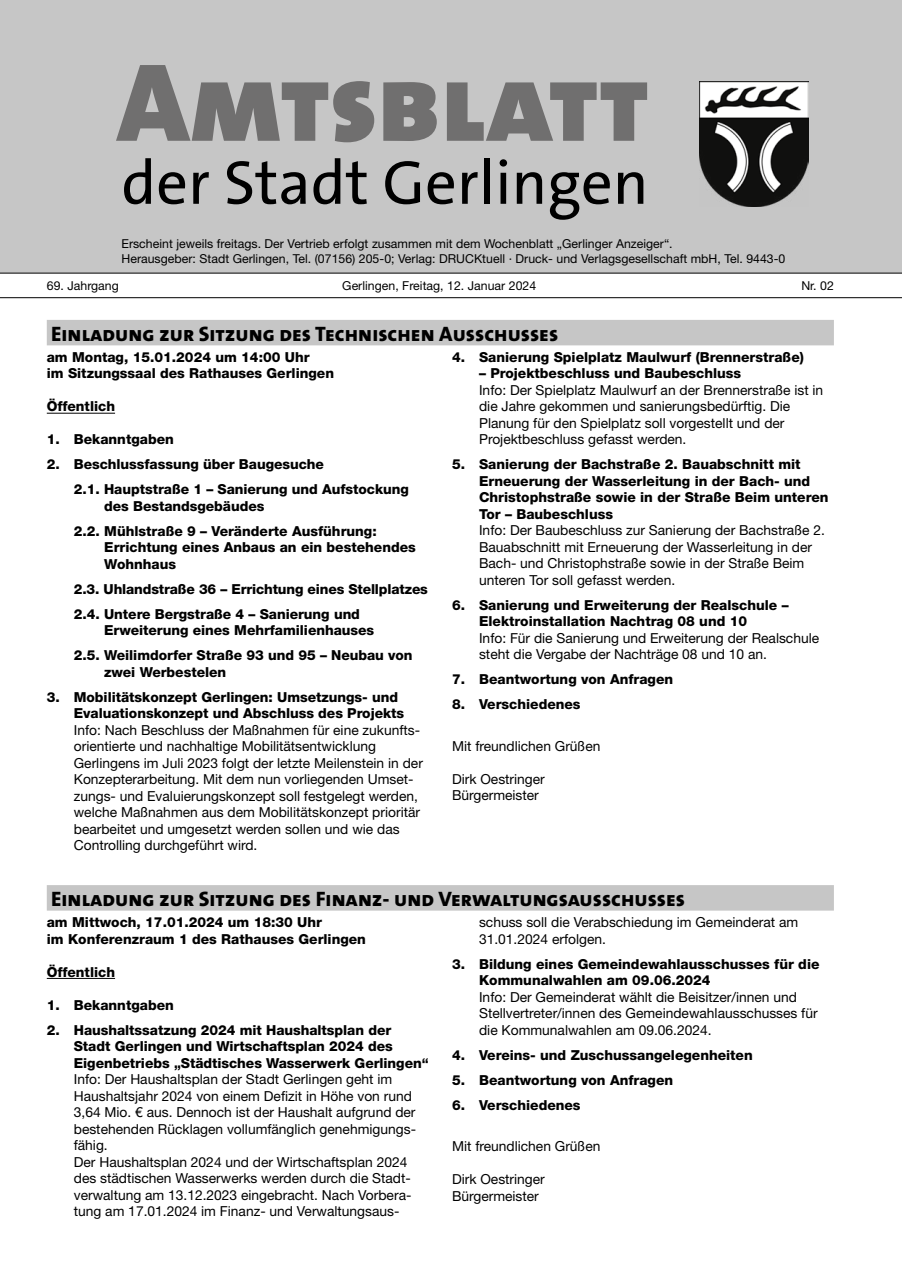
<style>
.page{position:relative;width:902px;height:1280px;background:#fff}
.page>*{position:absolute;margin:0;border:0;box-sizing:border-box;transform-origin:0 0}
.t1{font:900 112.2px "The Sans Os F";color:#706f6f}
.t2{font:62.4px "The Sans Os F";color:#000}
.t3{font:800 21px "The Sans Os F";color:#000}
.t4{font:13.8px/16.5px "Helvetica Neue LT Std";color:#000}
.t5{font:800 13.8px/16.5px "Helvetica Neue LT Std";color:#000}
.Kolumne_Titel_linksb{font:12.3px "Helvetica Neue LT Std";color:#000}
.Kolumne_Titel_mittig{font:12.3px "Helvetica Neue LT Std";color:#000}
.Kolumne_Titel_rechtsb{font:12.3px "Helvetica Neue LT Std";color:#000}
</style>
<div class="page">
<div style="left:0;top:0;width:901px;height:273px;background:#c6c6c6"></div>
<img style="left:699px;top:81px;width:109px;height:125px">
<hr style="left:0;top:273px;width:901px;height:1px;background:#000">
<hr style="left:0;top:297px;width:901px;height:1px;background:#000">
<div style="left:47px;top:885px;width:786px;height:26px;background:#c6c6c6"></div>
<hr style="left:47px;top:978px;width:68px;height:1px;background:#000">
<div style="left:47px;top:320px;width:786px;height:25px;background:#c6c6c6"></div>
<hr style="left:47px;top:413px;width:68px;height:1px;background:#000">
<p class="t1" style="left:117px;top:31px;width:533px">Amtsblatt</p>
<p class="t2" style="left:121px;top:143px;width:528px">der Stadt Gerlingen</p>
<p class="Kolumne_Titel_linksb" style="left:121px;top:237px;width:552px">Erscheint jeweils freitags. Der Vertrieb erfolgt zusammen mit dem Wochenblatt „Gerlinger Anzeiger“.</p>
<p class="Kolumne_Titel_linksb" style="left:121px;top:251px;width:665px">Herausgeber: Stadt Gerlingen, Tel. (07156) 205-0; Verlag: DRUCKtuell · Druck- und Verlagsgesellschaft mbH, Tel. 9443-0</p>
<p class="Kolumne_Titel_linksb" style="left:47px;top:279px;width:73px">69. Jahrgang</p>
<p class="Kolumne_Titel_mittig" style="left:342px;top:279px;width:195px">Gerlingen, Freitag, 12. Januar 2024</p>
<p class="Kolumne_Titel_rechtsb" style="left:801px;top:279px;width:34px">Nr. 02</p>
<h1 class="t3" style="left:51px;top:321px;width:508px">Einladung zur Sitzung des Technischen Ausschusses</h1>
<p class="t5" style="left:47px;top:349px;width:264px">am Montag, 15.01.2024 um 14:00 Uhr</p>
<p class="t5" style="left:47px;top:365px;width:289px">im Sitzungssaal des Rathauses Gerlingen</p>
<p class="t5" style="left:47px;top:398px;width:70px">Öffentlich</p>
<p class="t5" style="left:47px;top:431px;width:128px">1. Bekanntgaben</p>
<p class="t5" style="left:47px;top:456px;width:279px">2. Beschlussfassung über Baugesuche</p>
<p class="t5" style="left:104px;top:481px;width:306px;text-indent:-30px">2.1. Hauptstraße 1 – Sanierung und Aufstockung des Bestandsgebäudes</p>
<p class="t5" style="left:104px;top:523px;width:313px;text-indent:-30px">2.2. Mühlstraße 9 – Veränderte Ausführung:<br>Errichtung eines Anbaus an ein bestehendes<br>Wohnhaus</p>
<p class="t5" style="left:74px;top:581px;width:355px">2.3. Uhlandstraße 36 – Errichtung eines Stellplatzes</p>
<p class="t5" style="left:104px;top:606px;width:271px;text-indent:-30px">2.4. Untere Bergstraße 4 – Sanierung und<br>Erweiterung eines Mehrfamilienhauses</p>
<p class="t5" style="left:104px;top:647px;width:310px;text-indent:-30px">2.5. Weilimdorfer Straße 93 und 95 – Neubau von zwei Werbestelen</p>
<p class="t5" style="left:74px;top:689px;width:332px;text-indent:-27px">3. Mobilitätskonzept Gerlingen: Umsetzungs- und<br>Evaluationskonzept und Abschluss des Projekts</p>
<p class="t4" style="left:74px;top:722px;width:350px">Info: Nach Beschluss der Maßnahmen für eine zukunfts&shy;orientierte und nachhaltige Mobilitätsentwicklung Gerlingens im Juli 2023 folgt der letzte Meilenstein in der Konzepterarbeitung. Mit dem nun vorliegenden Umset&shy;zungs- und Evaluierungskonzept soll festgelegt werden, welche Maßnahmen aus dem Mobilitätskonzept prioritär bearbeitet und umgesetzt werden sollen und wie das Controlling durchgeführt wird.</p>
<p class="t5" style="left:452px;top:349px;width:353px">4. Sanierung Spielplatz Maulwurf (Brennerstraße)</p>
<p class="t5" style="left:479px;top:365px;width:264px">– Projektbeschluss und Baubeschluss</p>
<p class="t4" style="left:479px;top:382px;width:345px">Info: Der Spielplatz Maulwurf an der Brennerstraße ist in die Jahre gekommen und sanierungsbedürftig. Die Planung für den Spielplatz soll vorgestellt und der Projektbeschluss gefasst werden.</p>
<p class="t5" style="left:479px;top:456px;width:351px;text-indent:-27px">5. Sanierung der Bachstraße 2. Bauabschnitt mit Erneuerung der Wasserleitung in der Bach- und Christophstraße sowie in der Straße Beim unteren Tor – Baubeschluss</p>
<p class="t4" style="left:479px;top:522px;width:347px">Info: Der Baubeschluss zur Sanierung der Bachstraße 2.<br>Bauabschnitt mit Erneuerung der Wasserleitung in der Bach- und Christophstraße sowie in der Straße Beim unteren Tor soll gefasst werden.</p>
<p class="t5" style="left:479px;top:597px;width:311px;text-indent:-27px">6. Sanierung und Erweiterung der Realschule –<br>Elektroinstallation Nachtrag 08 und 10</p>
<p class="t4" style="left:479px;top:630px;width:341px">Info: Für die Sanierung und Erweiterung der Realschule steht die Vergabe der Nachträge 08 und 10 an.</p>
<p class="t5" style="left:452px;top:671px;width:223px">7. Beantwortung von Anfragen</p>
<p class="t5" style="left:452px;top:696px;width:130px">8. Verschiedenes</p>
<p class="t4" style="left:452px;top:738px;width:150px">Mit freundlichen Grüßen</p>
<p class="t4" style="left:452px;top:771px;width:94px">Dirk Oestringer</p>
<p class="t4" style="left:452px;top:787px;width:88px">Bürgermeister</p>
<h1 class="t3" style="left:51px;top:886px;width:635px">Einladung zur Sitzung des Finanz- und Verwaltungsausschusses</h1>
<p class="t5" style="left:47px;top:914px;width:277px">am Mittwoch, 17.01.2024 um 18:30 Uhr</p>
<p class="t5" style="left:47px;top:930px;width:321px">im Konferenzraum 1 des Rathauses Gerlingen</p>
<p class="t5" style="left:47px;top:963px;width:70px">Öffentlich</p>
<p class="t5" style="left:47px;top:996px;width:128px">1. Bekanntgaben</p>
<p class="t5" style="left:74px;top:1021px;width:356px;text-indent:-27px">2. Haushaltssatzung 2024 mit Haushaltsplan der<br>Stadt Gerlingen und Wirtschaftsplan 2024 des<br>Eigenbetriebs „Städtisches Wasserwerk Gerlingen“</p>
<p class="t4" style="left:74px;top:1071px;width:344px">Info: Der Haushaltsplan der Stadt Gerlingen geht im Haushaltsjahr 2024 von einem Defizit in Höhe von rund 3,64 Mio. € aus. Dennoch ist der Haushalt aufgrund der bestehenden Rücklagen vollumfänglich genehmigungs&shy;fähig.</p>
<p class="t4" style="left:74px;top:1153px;width:339px">Der Haushaltsplan 2024 und der Wirtschaftsplan 2024 des städtischen Wasserwerks werden durch die Stadt&shy;verwaltung am 13.12.2023 eingebracht. Nach Vorbera&shy;tung am 17.01.2024 im Finanz- und Verwaltungsaus-</p>
<p class="t4" style="left:479px;top:914px;width:321px">schuss soll die Verabschiedung im Gemeinderat am<br>31.01.2024 erfolgen.</p>
<p class="t5" style="left:479px;top:955px;width:342px;text-indent:-27px">3. Bildung eines Gemeindewahlausschusses für die<br>Kommunalwahlen am 09.06.2024</p>
<p class="t4" style="left:479px;top:988px;width:340px">Info: Der Gemeinderat wählt die Beisitzer/innen und<br>Stellvertreter/innen des Gemeindewahlausschusses für die Kommunalwahlen am 09.06.2024.</p>
<p class="t5" style="left:452px;top:1046px;width:302px">4. Vereins- und Zuschussangelegenheiten</p>
<p class="t5" style="left:452px;top:1071px;width:223px">5. Beantwortung von Anfragen</p>
<p class="t5" style="left:452px;top:1096px;width:130px">6. Verschiedenes</p>
<p class="t4" style="left:452px;top:1138px;width:150px">Mit freundlichen Grüßen</p>
<p class="t4" style="left:452px;top:1171px;width:94px">Dirk Oestringer</p>
<p class="t4" style="left:452px;top:1187px;width:88px">Bürgermeister</p>
</div>
